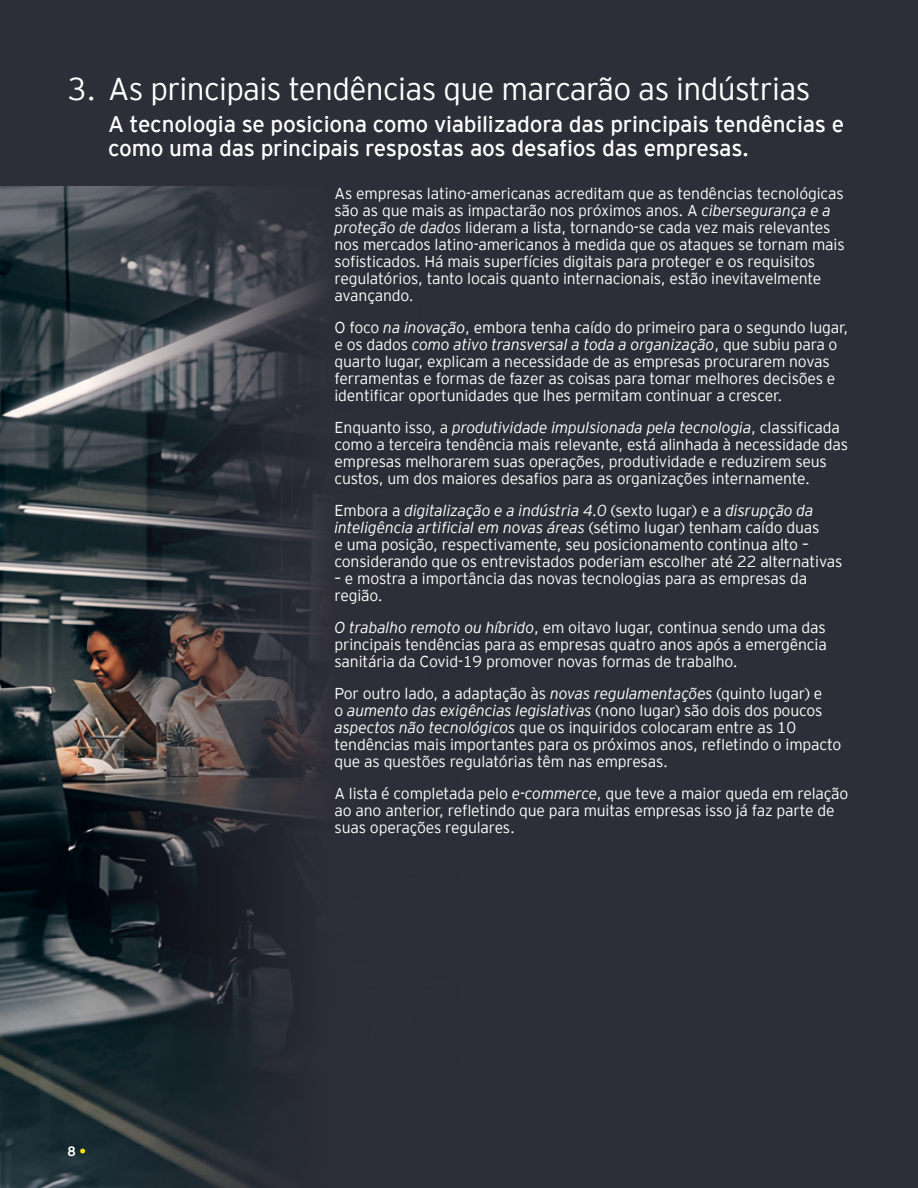
<style>
.page{position:relative;width:918px;height:1188px;background:#2e2e38}
.page>*{position:absolute;margin:0;border:0;box-sizing:border-box;transform-origin:0 0}
.t1{font:300 31.5px "EY Interstate";letter-spacing:-.02em;color:#fff}
.t2{font:300 22.5px/24.3px "EY Interstate";letter-spacing:-.01em;color:#fff}
.t3{font:300 15.75px/17px "EY Interstate";letter-spacing:-.01em;color:#fff}
.t4{font:700 13.5px "EY Interstate";color:#fff}
.s1{font-style:italic}
.s2{color:#ffe600}
</style>
<div class="page">
<img style="left:0;top:186px;width:323px;height:1002px">
<h1 class="t1" style="left:68px;top:67px;width:744px">3. As principais tendências que marcarão as indústrias</h1>
<h2 class="t2" style="left:108px;top:111px;width:738px">A tecnologia se posiciona como viabilizadora das principais tendências e como uma das principais respostas aos desafios das empresas.</h2>
<p class="t3" style="left:334px;top:184px;width:512px">As empresas latino-americanas acreditam que as tendências tecnológicas são as que mais as impactarão nos próximos anos. A <span class="s1">cibersegurança e a proteção de dados</span> lideram a lista, tornando-se cada vez mais relevantes nos mercados latino-americanos à medida que os ataques se tornam mais sofisticados. Há mais superfícies digitais para proteger e os requisitos regulatórios, tanto locais quanto internacionais, estão inevitavelmente avançando.</p>
<p class="t3" style="left:334px;top:318px;width:515px">O foco <span class="s1">na inovação</span>, embora tenha caído do primeiro para o segundo lugar, e os dados <span class="s1">como ativo transversal a toda a organização</span>, que subiu para o quarto lugar, explicam a necessidade de as empresas procurarem novas ferramentas e formas de fazer as coisas para tomar melhores decisões e identificar oportunidades que lhes permitam continuar a crescer.</p>
<p class="t3" style="left:334px;top:418px;width:515px">Enquanto isso, a <span class="s1">produtividade impulsionada pela tecnologia</span>, classificada como a terceira tendência mais relevante, está alinhada à necessidade das empresas melhorarem suas operações, produtividade e reduzirem seus custos, um dos maiores desafios para as organizações internamente.</p>
<p class="t3" style="left:334px;top:501px;width:509px">Embora a <span class="s1">digitalização e a indústria 4.0</span> (sexto lugar) e a <span class="s1">disrupção da inteligência artificial em novas áreas</span> (sétimo lugar) tenham caído duas<br>e uma posição, respectivamente, seu posicionamento continua alto – considerando que os entrevistados poderiam escolher até 22 alternativas</p>
<p class="t3" style="left:334px;top:569px;width:474px">– e mostra a importância das novas tecnologias para as empresas da região.</p>
<p class="t3" style="left:334px;top:618px;width:494px;text-align:justify"><span class="s1">O trabalho remoto ou híbrido</span>, em oitavo lugar, continua sendo uma das principais tendências para as empresas quatro anos após a emergência sanitária da Covid-19 promover novas formas de trabalho.</p>
<p class="t3" style="left:334px;top:684px;width:508px">Por outro lado, a adaptação às <span class="s1">novas regulamentações</span> (quinto lugar) e<br>o <span class="s1">aumento das exigências legislativas</span> (nono lugar) são dois dos poucos <span class="s1">aspectos não tecnológicos</span> que os inquiridos colocaram entre as 10 tendências mais importantes para os próximos anos, refletindo o impacto que as questões regulatórias têm nas empresas.</p>
<p class="t3" style="left:334px;top:784px;width:515px">A lista é completada pelo <span class="s1">e-commerce</span>, que teve a maior queda em relação ao ano anterior, refletindo que para muitas empresas isso já faz parte de suas operações regulares.</p>
<p class="t4" style="left:68px;top:1141px;width:20px">8 <span class="s2">•</span></p>
</div>
